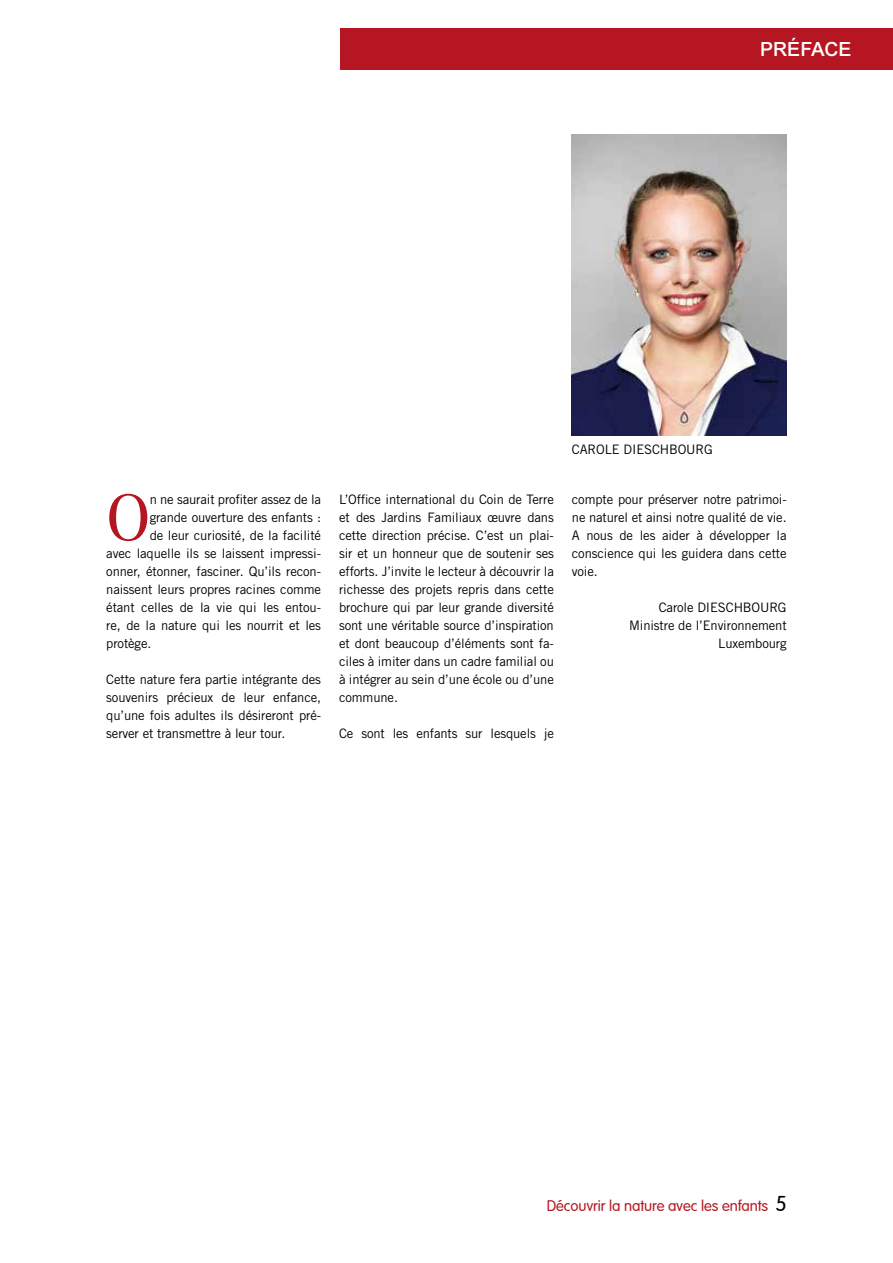
<style>
.page{position:relative;width:893px;height:1263px;background:#fff}
.page>*{position:absolute;margin:0;border:0;box-sizing:border-box;transform-origin:0 0}
.t1{font:300 63.6px "Centennial CE";color:#b51621}
.t2{font:21px "Arial Bld";color:#fff}
.t3{font:15px "Vogue Plain";color:#b51621}
.t4{font:13.05px/18px "Trade Gothic";letter-spacing:-.01em;color:#000;text-align:justify}
.s1{font-size:21px;color:#000}
</style>
<div class="page">
<div style="left:340px;top:29px;width:553px;height:41px;background:#b51621"></div>
<img style="left:572px;top:134px;width:215px;height:302px">
<h2 class="t2" style="left:760px;top:35px;width:93px">PRÉFACE</h2>
<h1 class="t1" style="left:106px;top:478px;width:46px">O</h1>
<p class="t4" style="left:150px;top:490px;width:173px">n ne saurait profiter assez de la</p>
<p class="t4" style="left:150px;top:508px;width:173px">grande ouverture des enfants :</p>
<p class="t4" style="left:150px;top:526px;width:173px">de leur curiosité, de la facilité</p>
<p class="t4" style="left:106px;top:544px;width:216px">avec laquelle ils se laissent impressi-</p>
<p class="t4" style="left:106px;top:562px;width:216px">onner, étonner, fasciner. Qu’ils recon-</p>
<p class="t4" style="left:106px;top:580px;width:216px">naissent leurs propres racines comme</p>
<p class="t4" style="left:106px;top:598px;width:216px">étant celles de la vie qui les entou-</p>
<p class="t4" style="left:106px;top:616px;width:216px">re, de la nature qui les nourrit et les</p>
<p class="t4" style="left:106px;top:634px;width:47px">protège.</p>
<p class="t4" style="left:106px;top:670px;width:216px">Cette nature fera partie intégrante des souvenirs précieux de leur enfance, qu’une fois adultes ils désireront pré&shy;server et transmettre à leur tour.</p>
<p class="t4" style="left:339px;top:490px;width:216px">L’Office international du Coin de Terre et des Jardins Familiaux œuvre dans cette direction précise. C’est un plai&shy;sir et un honneur que de soutenir ses efforts. J’invite le lecteur à découvrir la richesse des projets repris dans cette brochure qui par leur grande diversité sont une véritable source d’inspiration et dont beaucoup d’éléments sont fa&shy;ciles à imiter dans un cadre familial ou à intégrer au sein d’une école ou d’une commune.</p>
<p class="t4" style="left:339px;top:724px;width:216px">Ce sont les enfants sur lesquels je</p>
<p class="t4" style="left:572px;top:440px;width:142px">CAROLE DIESCHBOURG</p>
<p class="t4" style="left:572px;top:490px;width:216px">compte pour préserver notre patrimoi&shy;ne naturel et ainsi notre qualité de vie.<br>A nous de les aider à développer la conscience qui les guidera dans cette voie.</p>
<p class="t4" style="left:629px;top:598px;width:159px;text-align:right">Carole DIESCHBOURG<br>Ministre de l’Environnement<br>Luxembourg</p>
<p class="t3" style="left:547px;top:1197px;width:241px">Découvrir la nature avec les enfants <span class="s1">5</span></p>
</div>
